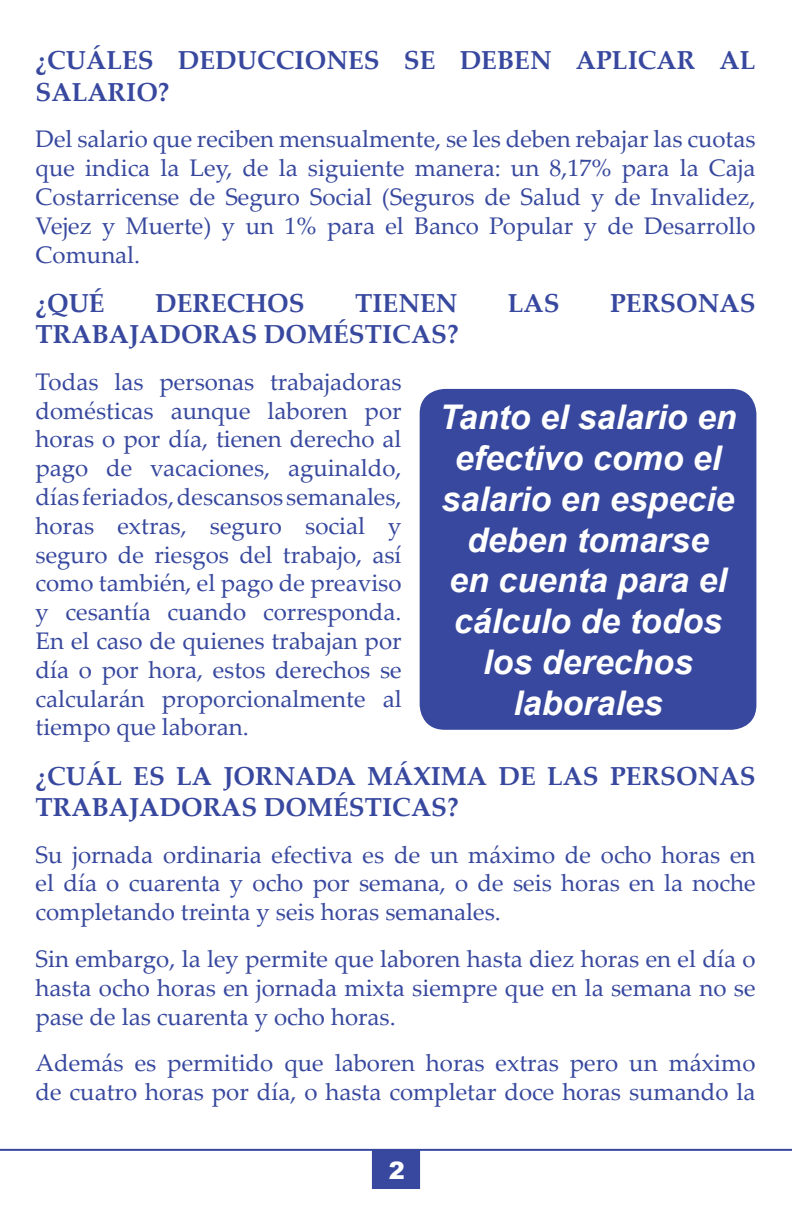
<style>
.page{position:relative;width:792px;height:1224px;background:#fff}
.page>*{position:absolute;margin:0;border:0;box-sizing:border-box;transform-origin:0 0}
.t1{font:italic 700 34px/40.8px "Arial";color:#fff;text-align:center}
.t2{font:700 26px/31.2px "Palatino Linotype";color:#37489e}
.t3{font:24px/28.8px "Palatino Linotype";color:#37489e;text-align:justify}
.t4{font:900 24px "Arial";color:#fff}
</style>
<div class="page">
<div style="left:372px;top:1150px;width:48px;height:39px;background:#37489e"></div>
<hr style="left:0;top:1149px;width:792px;height:2px;background:#37489e">
<div style="left:421px;top:390px;width:334px;height:339px;background:#37489e;border-radius:24px"></div>
<div style="left:420px;top:389px;width:336px;height:341px;border:2px solid #37489e;border-radius:24px"></div>
<p class="t2" style="left:36px;top:44px;width:721px">¿CUÁLES DEDUCCIONES SE DEBEN APLICAR AL<br>SALARIO?</p>
<p class="t3" style="left:36px;top:124px;width:722px">Del salario que reciben mensualmente, se les deben rebajar las cuotas que indica la Ley, de la siguiente manera: un 8,17% para la Caja Costarricense de Seguro Social (Seguros de Salud y de Invalidez, Vejez y Muerte) y un 1% para el Banco Popular y de Desarrollo Comunal.</p>
<p class="t2" style="left:36px;top:286px;width:71px">¿QUÉ</p>
<p class="t2" style="left:155px;top:286px;width:151px">DERECHOS</p>
<p class="t2" style="left:355px;top:286px;width:104px">TIENEN</p>
<p class="t2" style="left:508px;top:286px;width:53px">LAS</p>
<p class="t2" style="left:610px;top:286px;width:147px">PERSONAS</p>
<p class="t2" style="left:36px;top:318px;width:425px">TRABAJADORAS DOMÉSTICAS?</p>
<p class="t3" style="left:36px;top:366px;width:368px">Todas las personas trabajadoras domésticas aunque laboren por horas o por día, tienen derecho al pago de vacaciones, aguinaldo, días feriados, descansos semanales, horas extras, seguro social y seguro de riesgos del trabajo, así como también, el pago de preaviso y cesantía cuando corresponda.<br>En el caso de quienes trabajan por día o por hora, estos derechos se calcularán proporcionalmente al tiempo que laboran.</p>
<p class="t2" style="left:36px;top:759px;width:722px">¿CUÁL ES LA JORNADA MÁXIMA DE LAS PERSONAS<br>TRABAJADORAS DOMÉSTICAS?</p>
<p class="t3" style="left:36px;top:839px;width:721px">Su jornada ordinaria efectiva es de un máximo de ocho horas en el día o cuarenta y ocho por semana, o de seis horas en la noche completando treinta y seis horas semanales.</p>
<p class="t3" style="left:36px;top:944px;width:722px">Sin embargo, la ley permite que laboren hasta diez horas en el día o hasta ocho horas en jornada mixta siempre que en la semana no se pase de las cuarenta y ocho horas.</p>
<p class="t3" style="left:36px;top:1048px;width:722px">Además es permitido que laboren horas extras pero un máximo de cuatro horas por día, o hasta completar doce horas sumando la</p>
<h1 class="t1" style="left:439px;top:398px;width:299px">Tanto el salario en efectivo como el salario en especie deben tomarse<br>en cuenta para el cálculo de todos los derechos laborales</h1>
<p class="t4" style="left:389px;top:1153px;width:18px">2</p>
</div>
